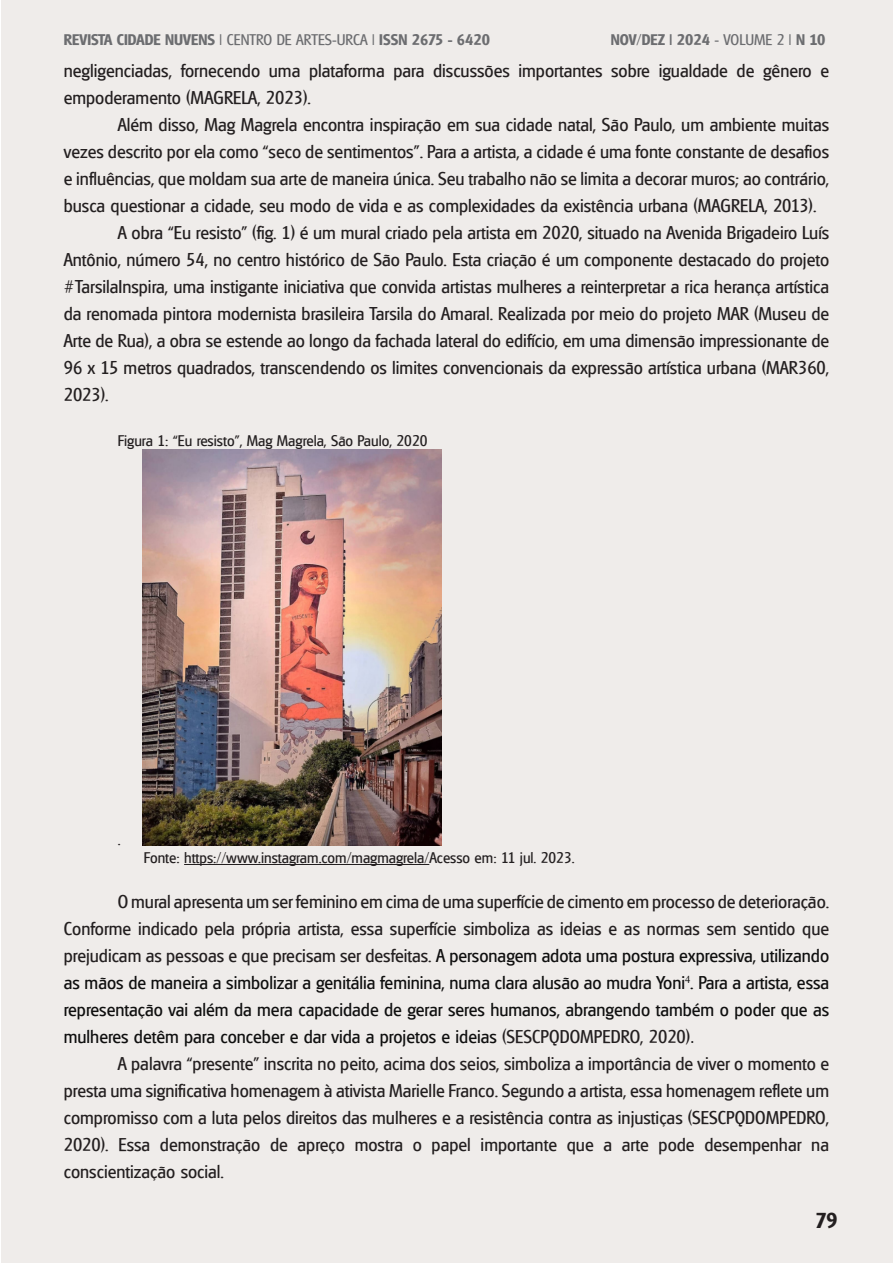
<style>
.page{position:relative;width:893px;height:1263px;background:#fff}
.page>*{position:absolute;margin:0;border:0;box-sizing:border-box;transform-origin:0 0}
.t1{font:700 21px "Glasgow";color:#231f20}
.t2{font:18px/27px "Glasgow";color:#231f20;text-align:justify}
.t3{font:18px/27px "Glasgow";color:#0f0f0f;text-align:justify}
.t4{font:15px "Glasgow";color:#231f20}
.t5{font:700 15px "Glasgow";color:#6c6d70}
.s1{font-weight:400}
.s2{color:#231f20}
.s3{font-family:"Times New Roman"}
</style>
<div class="page">
<div style="left:2px;top:0;width:891px;height:1263px;background:#efecea"></div>
<hr style="left:184px;top:864px;width:245px;height:1px;background:#231f20">
<img style="left:142px;top:450px;width:300px;height:395px">
<p class="t5" style="left:64px;top:30px;width:428px">REVISTA CIDADE NUVENS <span class="s1">| CENTRO DE ARTES-URCA |</span> ISSN 2675 - 6420</p>
<p class="t5" style="left:611px;top:30px;width:216px">NOV/DEZ | 2024 <span class="s1">- VOLUME 2 |</span> N 10</p>
<p class="t2" style="left:64px;top:57px;width:767px">negligenciadas, fornecendo uma plataforma para discussões importantes sobre igualdade de gênero e empoderamento (MAGRELA, 2023).</p>
<p class="t2" style="left:64px;top:111px;width:767px;text-indent:54px">Além disso, Mag Magrela encontra inspiração em sua cidade natal, São Paulo, um ambiente muitas vezes descrito por ela como “seco de sentimentos”. Para a artista, a cidade é uma fonte constante de desafios e influências, que moldam sua arte de maneira única. Seu trabalho não se limita a decorar muros; ao contrário, busca questionar a cidade, seu modo de vida e as complexidades da existência urbana (MAGRELA, 2013).</p>
<p class="t2" style="left:64px;top:219px;width:767px;text-indent:54px">A obra “Eu resisto” (fig. 1) é um mural criado pela artista em 2020, situado na Avenida Brigadeiro Luís Antônio, número 54, no centro histórico de São Paulo. Esta criação é um componente destacado do projeto #TarsilaInspira, uma instigante iniciativa que convida artistas mulheres a reinterpretar a rica herança artística da renomada pintora modernista brasileira Tarsila do Amaral. Realizada por meio do projeto MAR (Museu de Arte de Rua), a obra se estende ao longo da fachada lateral do edifício, em uma dimensão impressionante de 96 x 15 metros quadrados, transcendendo os limites convencionais da expressão artística urbana (MAR360, 2023).</p>
<p class="t4" style="left:118px;top:432px;width:311px">Figura 1: “Eu resisto”, Mag Magrela, São Paulo, 2020</p>
<p class="t4" style="left:118px;top:831px;width:4px">.</p>
<p class="t4" style="left:144px;top:849px;width:432px">Fonte: https://www.instagram.com/magmagrela/Acesso em: 11 jul. 2023.</p>
<p class="t3" style="left:64px;top:888px;width:767px;text-indent:54px"><span class="s2">O mural apresenta um ser feminino em cima de uma superfície de cimento em processo de deterioração.<br>Conforme indicado pela própria artista, essa superfície simboliza as ideias e as normas sem sentido que prejudicam as pessoas e que precisam ser desfeitas.</span> A personagem adota uma postura expressiva, utilizando as mãos de maneira a simbolizar a genitália feminina, numa clara alusão ao mudra Yoni<sup>4</sup>. Para a artista, essa representação vai além da mera capacidade de gerar seres humanos, abrangendo também o poder que as mulheres detêm para conceber e dar vida a projetos e ideias <span class="s2">(SESCPQDOMPEDRO, 2020)</span><span class="s3">.</span></p>
<p class="t2" style="left:64px;top:1050px;width:767px;text-indent:54px">A palavra “presente” inscrita no peito, acima dos seios, simboliza a importância de viver o momento e presta uma significativa homenagem à ativista Marielle Franco. Segundo a artista, essa homenagem reflete um compromisso com a luta pelos direitos das mulheres e a resistência contra as injustiças (SESCPQDOMPEDRO, 2020). Essa demonstração de apreço mostra o papel importante que a arte pode desempenhar na conscientização social.</p>
<p class="t1" style="left:815px;top:1208px;width:24px">79</p>
</div>
